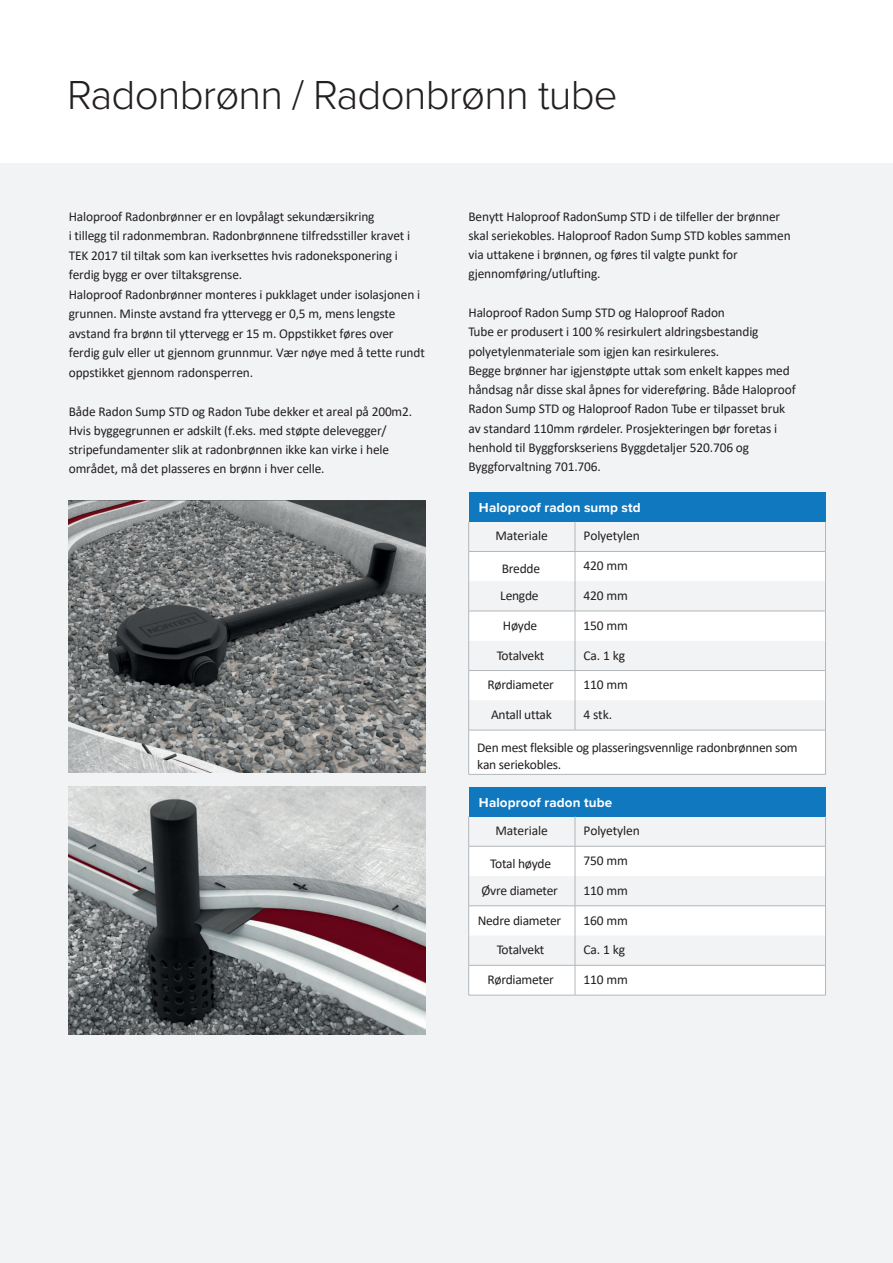
<style>
.page{position:relative;width:893px;height:1263px;background:#fff}
.page>*{position:absolute;margin:0;border:0;box-sizing:border-box;transform-origin:0 0}
.t1{font:300 42px "Proxima Nova";letter-spacing:-.02em;color:#231f20}
.t2{font:13.5px/19.2px "Calibri";letter-spacing:-.01em;color:#231f20}
.t3{font:700 13.5px "Proxima Nova";letter-spacing:.01em;color:#fff}
</style>
<div class="page">
<div style="left:0;top:163px;width:893px;height:1100px;background:#f2f3f4"></div>
<img style="left:69px;top:500px;width:357px;height:272px">
<img style="left:69px;top:787px;width:357px;height:247px">
<div style="left:469px;top:492px;width:356px;height:30px;background:#1078bf"></div>
<svg style="left:469px;top:552px;width:356px;height:221px;fill:#fff"></svg>
<hr style="left:468px;top:551px;width:107px;height:1px;background:#b2b7bc">
<svg style="left:468px;top:522px;width:1px;height:59px"></svg>
<hr style="left:575px;top:551px;width:251px;height:1px;background:#b2b7bc">
<svg style="left:575px;top:522px;width:1px;height:59px"></svg>
<svg style="left:825px;top:522px;width:1px;height:59px"></svg>
<hr style="left:468px;top:611px;width:1px;height:30px;background:#b2b7bc">
<hr style="left:575px;top:611px;width:1px;height:30px;background:#b2b7bc">
<hr style="left:825px;top:611px;width:1px;height:30px;background:#b2b7bc">
<hr style="left:468px;top:730px;width:1px;height:44px;background:#b2b7bc">
<hr style="left:825px;top:730px;width:1px;height:44px;background:#b2b7bc">
<hr style="left:468px;top:774px;width:107px;height:1px;background:#b2b7bc">
<hr style="left:575px;top:774px;width:251px;height:1px;background:#b2b7bc">
<hr style="left:468px;top:581px;width:1px;height:30px;background:#b2b7bc">
<hr style="left:575px;top:581px;width:1px;height:30px;background:#b2b7bc">
<hr style="left:825px;top:581px;width:1px;height:30px;background:#b2b7bc">
<hr style="left:468px;top:611px;width:107px;height:1px;background:#b2b7bc">
<hr style="left:575px;top:611px;width:251px;height:1px;background:#b2b7bc">
<svg style="left:468px;top:641px;width:1px;height:59px"></svg>
<svg style="left:575px;top:641px;width:1px;height:59px"></svg>
<svg style="left:825px;top:641px;width:1px;height:59px"></svg>
<hr style="left:468px;top:670px;width:107px;height:1px;background:#b2b7bc">
<hr style="left:575px;top:670px;width:251px;height:1px;background:#b2b7bc">
<hr style="left:468px;top:700px;width:1px;height:30px;background:#b2b7bc">
<hr style="left:575px;top:700px;width:1px;height:30px;background:#b2b7bc">
<hr style="left:825px;top:700px;width:1px;height:30px;background:#b2b7bc">
<hr style="left:468px;top:730px;width:107px;height:1px;background:#b2b7bc">
<hr style="left:575px;top:730px;width:251px;height:1px;background:#b2b7bc">
<div style="left:469px;top:787px;width:356px;height:29px;background:#1078bf"></div>
<svg style="left:469px;top:847px;width:356px;height:148px;fill:#fff"></svg>
<hr style="left:468px;top:816px;width:1px;height:30px;background:#b2b7bc">
<hr style="left:575px;top:816px;width:1px;height:30px;background:#b2b7bc">
<hr style="left:825px;top:816px;width:1px;height:30px;background:#b2b7bc">
<hr style="left:468px;top:846px;width:107px;height:1px;background:#b2b7bc">
<hr style="left:468px;top:846px;width:1px;height:30px;background:#b2b7bc">
<hr style="left:575px;top:846px;width:251px;height:1px;background:#b2b7bc">
<hr style="left:575px;top:846px;width:1px;height:30px;background:#b2b7bc">
<hr style="left:825px;top:846px;width:1px;height:30px;background:#b2b7bc">
<svg style="left:468px;top:906px;width:1px;height:29px"></svg>
<svg style="left:575px;top:906px;width:1px;height:29px"></svg>
<svg style="left:825px;top:906px;width:1px;height:29px"></svg>
<hr style="left:468px;top:965px;width:1px;height:30px;background:#b2b7bc">
<hr style="left:575px;top:965px;width:1px;height:30px;background:#b2b7bc">
<hr style="left:825px;top:965px;width:1px;height:30px;background:#b2b7bc">
<hr style="left:468px;top:876px;width:1px;height:30px;background:#b2b7bc">
<hr style="left:575px;top:876px;width:1px;height:30px;background:#b2b7bc">
<hr style="left:825px;top:876px;width:1px;height:30px;background:#b2b7bc">
<hr style="left:468px;top:905px;width:107px;height:1px;background:#b2b7bc">
<hr style="left:575px;top:905px;width:251px;height:1px;background:#b2b7bc">
<hr style="left:468px;top:935px;width:1px;height:30px;background:#b2b7bc">
<hr style="left:575px;top:935px;width:1px;height:30px;background:#b2b7bc">
<hr style="left:825px;top:935px;width:1px;height:30px;background:#b2b7bc">
<hr style="left:468px;top:965px;width:107px;height:1px;background:#b2b7bc">
<hr style="left:575px;top:965px;width:251px;height:1px;background:#b2b7bc">
<hr style="left:468px;top:995px;width:107px;height:1px;background:#b2b7bc">
<hr style="left:575px;top:995px;width:251px;height:1px;background:#b2b7bc">
<h1 class="t1" style="left:67px;top:63px;width:552px">Radonbrønn / Radonbrønn tube</h1>
<p class="t2" style="left:69px;top:206px;width:358px">Haloproof Radonbrønner er en lovpålagt sekundærsikring<br>i tillegg til radonmembran. Radonbrønnene tilfredsstiller kravet i TEK 2017 til tiltak som kan iverksettes hvis radoneksponering i ferdig bygg er over tiltaksgrense.<br>Haloproof Radonbrønner monteres i pukklaget under isolasjonen i grunnen. Minste avstand fra yttervegg er 0,5 m, mens lengste avstand fra brønn til yttervegg er 15 m. Oppstikket føres over ferdig gulv eller ut gjennom grunnmur. Vær nøye med å tette rundt oppstikket gjennom radonsperren.</p>
<p class="t2" style="left:69px;top:401px;width:345px">Både Radon Sump STD og Radon Tube dekker et areal på 200m2.<br>Hvis byggegrunnen er adskilt (f.eks. med støpte delevegger/ stripefundamenter slik at radonbrønnen ikke kan virke i hele området, må det plasseres en brønn i hver celle.</p>
<p class="t2" style="left:468px;top:206px;width:324px">Benytt Haloproof RadonSump STD i de tilfeller der brønner skal seriekobles. Haloproof Radon Sump STD kobles sammen via uttakene i brønnen, og føres til valgte punkt for gjennomføring/utlufting.</p>
<p class="t2" style="left:468px;top:303px;width:329px">Haloproof Radon Sump STD og Haloproof Radon<br>Tube er produsert i 100 % resirkulert aldringsbestandig polyetylenmateriale som igjen kan resirkuleres.<br>Begge brønner har igjenstøpte uttak som enkelt kappes med håndsag når disse skal åpnes for videreføring. Både Haloproof Radon Sump STD og Haloproof Radon Tube er tilpasset bruk av standard 110mm rørdeler. Prosjekteringen bør foretas i henhold til Byggforskseriens Byggdetaljer 520.706 og Byggforvaltning 701.706.</p>
<p class="t3" style="left:479px;top:498px;width:163px">Haloproof radon sump std</p>
<p class="t2" style="left:495px;top:526px;width:54px">Materiale</p>
<p class="t2" style="left:583px;top:526px;width:58px">Polyetylen</p>
<p class="t2" style="left:502px;top:559px;width:40px">Bredde</p>
<p class="t2" style="left:583px;top:556px;width:46px">420 mm</p>
<p class="t2" style="left:500px;top:586px;width:40px">Lengde</p>
<p class="t2" style="left:583px;top:586px;width:46px">420 mm</p>
<p class="t2" style="left:503px;top:615px;width:36px">Høyde</p>
<p class="t2" style="left:583px;top:615px;width:46px">150 mm</p>
<p class="t2" style="left:497px;top:645px;width:49px">Totalvekt</p>
<p class="t2" style="left:583px;top:645px;width:43px">Ca. 1 kg</p>
<p class="t2" style="left:487px;top:675px;width:68px">Rørdiameter</p>
<p class="t2" style="left:583px;top:675px;width:46px">110 mm</p>
<p class="t2" style="left:491px;top:705px;width:62px">Antall uttak</p>
<p class="t2" style="left:583px;top:705px;width:30px">4 stk.</p>
<p class="t2" style="left:477px;top:739px;width:322px;line-height:16.5px">Den mest fleksible og plasseringsvennlige radonbrønnen som kan seriekobles.</p>
<p class="t3" style="left:479px;top:792px;width:135px">Haloproof radon tube</p>
<p class="t2" style="left:495px;top:821px;width:54px">Materiale</p>
<p class="t2" style="left:583px;top:821px;width:58px">Polyetylen</p>
<p class="t2" style="left:490px;top:854px;width:62px">Total høyde</p>
<p class="t2" style="left:583px;top:851px;width:46px">750 mm</p>
<p class="t2" style="left:482px;top:880px;width:78px">Øvre diameter</p>
<p class="t2" style="left:583px;top:880px;width:46px">110 mm</p>
<p class="t2" style="left:478px;top:910px;width:85px">Nedre diameter</p>
<p class="t2" style="left:583px;top:910px;width:46px">160 mm</p>
<p class="t2" style="left:497px;top:940px;width:49px">Totalvekt</p>
<p class="t2" style="left:583px;top:940px;width:43px">Ca. 1 kg</p>
<p class="t2" style="left:487px;top:970px;width:68px">Rørdiameter</p>
<p class="t2" style="left:583px;top:970px;width:46px">110 mm</p>
</div>
